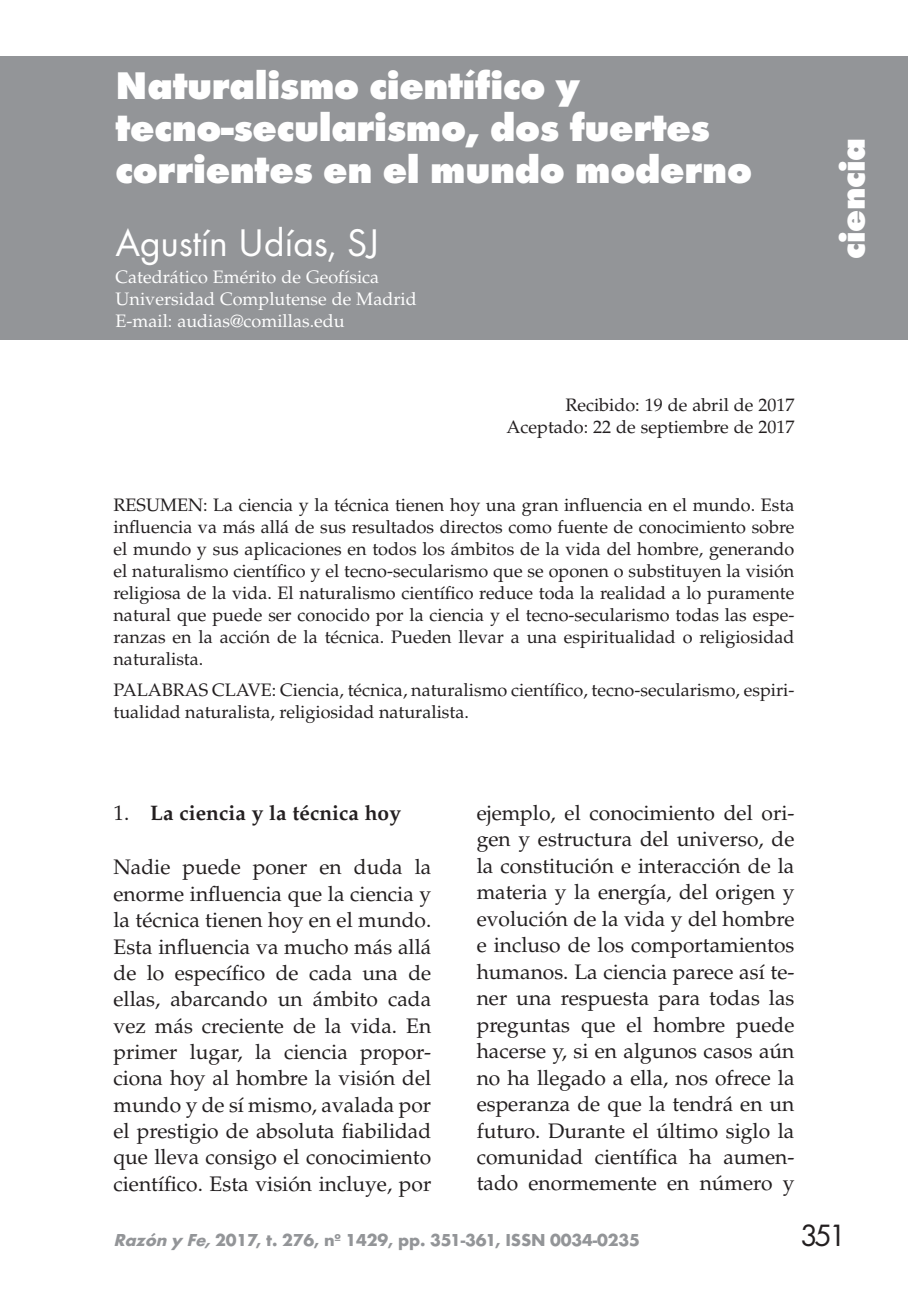
<style>
.page{position:relative;width:908px;height:1304px;background:#fff}
.page>*{position:absolute;margin:0;border:0;box-sizing:border-box;transform-origin:0 0}
.t1{font:800 40px/42px "Futura T";letter-spacing:-.01em;color:#fff}
.t2{font:40px "Futura T";letter-spacing:-.01em;color:#fff}
.t3{font:800 36px "Futura T";letter-spacing:-.01em;color:#fff}
.t4{font:32px "Futura T";color:#231f20}
.t5{font:21px/26.4px "Palatino";color:#231f20;text-align:justify}
.t6{font:700 21px "Palatino";color:#231f20}
.t7{font:18px/22px "Palatino";color:#231f20;text-align:right}
.t8{font:18px/22px "Palatino";color:#fff}
.t9{font:700 18px "Futura T";letter-spacing:-.01em;color:#939598}
.s1{font-weight:400}
.s2{font-style:italic}
</style>
<div class="page">
<div style="left:0;top:57px;width:907px;height:283px;background:#939598"></div>
<p class="t1" style="left:115px;top:65px;width:638px">Naturalismo científico y tecno-secularismo, dos fuertes corrientes en el mundo moderno</p>
<p class="t2" style="left:115px;top:219px;width:265px">Agustín Udías, SJ</p>
<p class="t8" style="left:115px;top:267px;width:302px">Catedrático Emérito de Geofísica<br>Universidad Complutense de Madrid<br>E-mail: audias@comillas.edu</p>
<p class="t7" style="left:506px;top:394px;width:289px">Recibido: 19 de abril de 2017<br>Aceptado: 22 de septiembre de 2017</p>
<p class="t7" style="left:113px;top:495px;width:682px;text-align:justify">RESUMEN: La ciencia y la técnica tienen hoy una gran influencia en el mundo. Esta influencia va más allá de sus resultados directos como fuente de conocimiento sobre el mundo y sus aplicaciones en todos los ámbitos de la vida del hombre, generando el naturalismo científico y el tecno-secularismo que se oponen o substituyen la visión religiosa de la vida. El naturalismo científico reduce toda la realidad a lo puramente natural que puede ser conocido por la ciencia y el tecno-secularismo todas las espe&shy;ranzas en la acción de la técnica. Pueden llevar a una espiritualidad o religiosidad naturalista.</p>
<p class="t7" style="left:113px;top:679px;width:682px;text-align:left">PALABRAS CLAVE: Ciencia, técnica, naturalismo científico, tecno-secularismo, espiri&shy;tualidad naturalista, religiosidad naturalista.</p>
<p class="t6" style="left:113px;top:800px;width:289px"><span class="s1">1.</span> La ciencia y la técnica hoy</p>
<p class="t5" style="left:113px;top:854px;width:319px">Nadie puede poner en duda la enorme influencia que la ciencia y la técnica tienen hoy en el mundo.<br>Esta influencia va mucho más allá de lo específico de cada una de ellas, abarcando un ámbito cada vez más creciente de la vida. En primer lugar, la ciencia propor&shy;ciona hoy al hombre la visión del mundo y de sí mismo, avalada por el prestigio de absoluta fiabilidad que lleva consigo el conocimiento científico. Esta visión incluye, por</p>
<p class="t5" style="left:476px;top:800px;width:319px">ejemplo, el conocimiento del ori&shy;gen y estructura del universo, de la constitución e interacción de la materia y la energía, del origen y evolución de la vida y del hombre e incluso de los comportamientos humanos. La ciencia parece así te&shy;ner una respuesta para todas las preguntas que el hombre puede hacerse y, si en algunos casos aún no ha llegado a ella, nos ofrece la esperanza de que la tendrá en un futuro. Durante el último siglo la comunidad científica ha aumen&shy;tado enormemente en número y</p>
<p class="t3" style="left:830px;top:259px;width:122px;rotate:-90deg">ciencia</p>
<p class="t9" style="left:113px;top:1230px;width:527px"><span class="s2">Razón y Fe,</span>2017, t. 276, nº 1429, pp. 351-361, ISSN 0034-0235</p>
<p class="t4" style="left:799px;top:1217px;width:48px">351</p>
</div>
